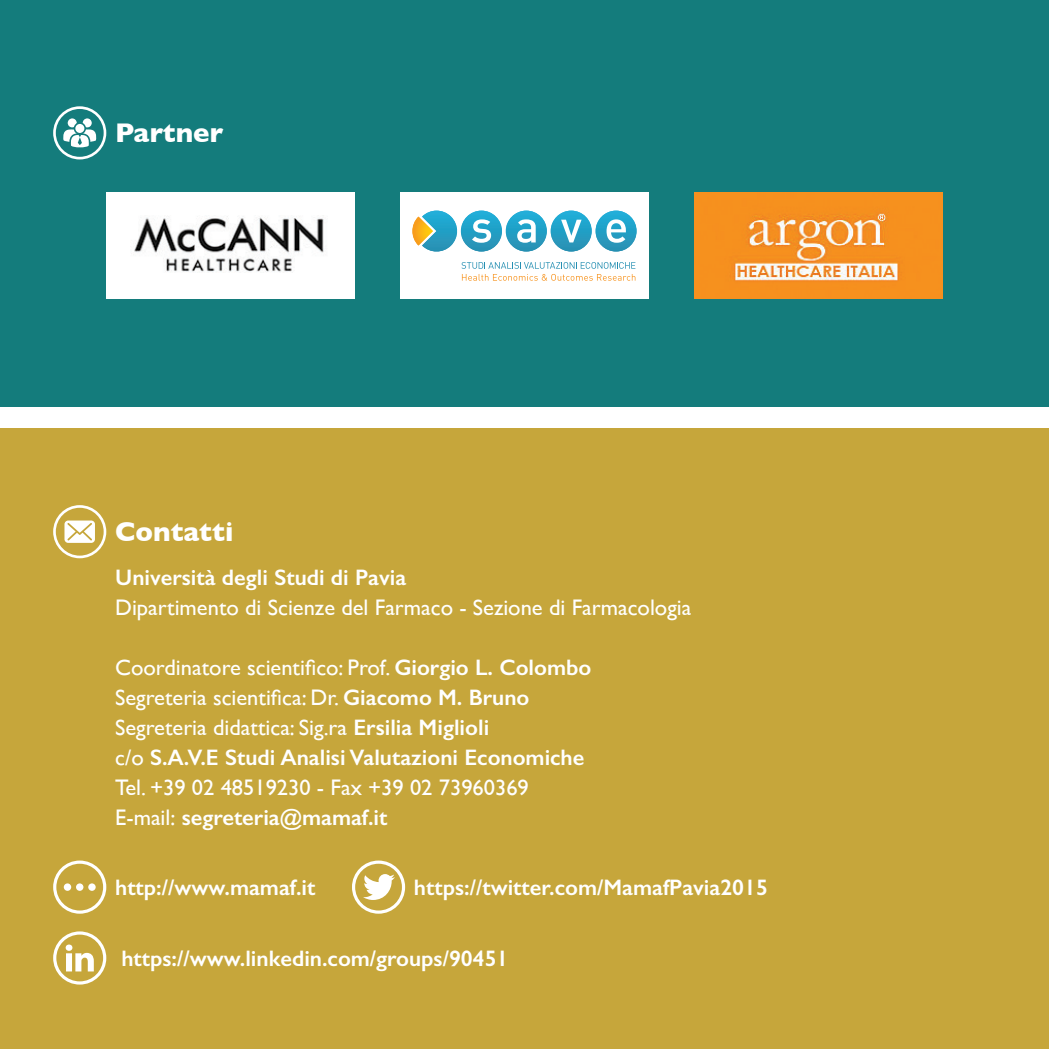
<style>
.page{position:relative;width:1049px;height:1049px;background:#fff}
.page>*{position:absolute;margin:0;border:0;box-sizing:border-box;transform-origin:0 0}
.t1{font:700 27.5px "Gill Sans";color:#fff}
.t2{font:22.5px/30px "Gill Sans";color:#fff}
.t3{font:600 22.5px "Gill Sans";color:#fff}
.s1{font-weight:600}
</style>
<div class="page">
<div style="left:0;top:429px;width:1049px;height:620px;background:#c6a63b"></div>
<div style="left:0;top:0;width:1049px;height:407px;background:#147c7c"></div>
<svg style="left:53px;top:505px;width:53px;height:53px"></svg>
<svg style="left:53px;top:106px;width:53px;height:53px"></svg>
<svg style="left:352px;top:860px;width:53px;height:54px"></svg>
<svg style="left:53px;top:931px;width:53px;height:53px"></svg>
<svg style="left:53px;top:860px;width:53px;height:54px"></svg>
<div style="left:76px;top:883px;width:7px;height:8px;background:#fff;border-radius:50%"></div>
<div style="left:64px;top:883px;width:7px;height:8px;background:#fff;border-radius:50%"></div>
<div style="left:88px;top:883px;width:8px;height:8px;background:#fff;border-radius:50%"></div>
<img style="left:694px;top:192px;width:249px;height:107px">
<div style="left:106px;top:192px;width:248px;height:107px;background:#fff"></div>
<img style="left:134px;top:216px;width:190px;height:56px">
<div style="left:400px;top:192px;width:248px;height:107px;background:#fff"></div>
<svg style="left:595px;top:211px;width:41px;height:40px"></svg>
<svg style="left:461px;top:262px;width:174px;height:19px"></svg>
<svg style="left:412px;top:211px;width:46px;height:41px"></svg>
<div style="left:461px;top:211px;width:41px;height:40px;background:linear-gradient(to bottom,#1fb0da,#2991b3);border-radius:20px"></div>
<div style="left:506px;top:211px;width:41px;height:40px;background:linear-gradient(to bottom,#1fb0da,#2991b3);border-radius:20px"></div>
<svg style="left:551px;top:211px;width:41px;height:40px"></svg>
<svg style="left:596px;top:211px;width:41px;height:40px"></svg>
<svg style="left:472px;top:219px;width:19px;height:24px"></svg>
<svg style="left:517px;top:219px;width:19px;height:24px"></svg>
<svg style="left:561px;top:220px;width:20px;height:22px"></svg>
<svg style="left:606px;top:219px;width:20px;height:24px"></svg>
<p class="t1" style="left:115px;top:111px;width:110px">Partner</p>
<p class="t1" style="left:115px;top:509px;width:120px">Contatti</p>
<p class="t3" style="left:115px;top:564px;width:293px">Università degli Studi di Pavia</p>
<p class="t2" style="left:115px;top:592px;width:578px">Dipartimento di Scienze del Farmaco - Sezione di Farmacologia</p>
<p class="t2" style="left:115px;top:652px;width:478px">Coordinatore scientifico: Prof. <span class="s1">Giorgio L. Colombo </span>Segreteria scientifica: Dr. <span class="s1">Giacomo M. Bruno </span>Segreteria didattica: Sig.ra <span class="s1">Ersilia Miglioli<br></span>c/o <span class="s1">S.A.V.E Studi Analisi Valutazioni Economiche </span>Tel. +39 02 48519230 - Fax +39 02 73960369<br>E-mail: <span class="s1">segreteria@mamaf.it</span></p>
<p class="t3" style="left:115px;top:874px;width:202px">http://www.mamaf.it</p>
<p class="t3" style="left:414px;top:874px;width:355px">https://twitter.com/MamafPavia2015</p>
<p class="t3" style="left:121px;top:945px;width:388px">https://www.linkedin.com/groups/90451</p>
</div>
